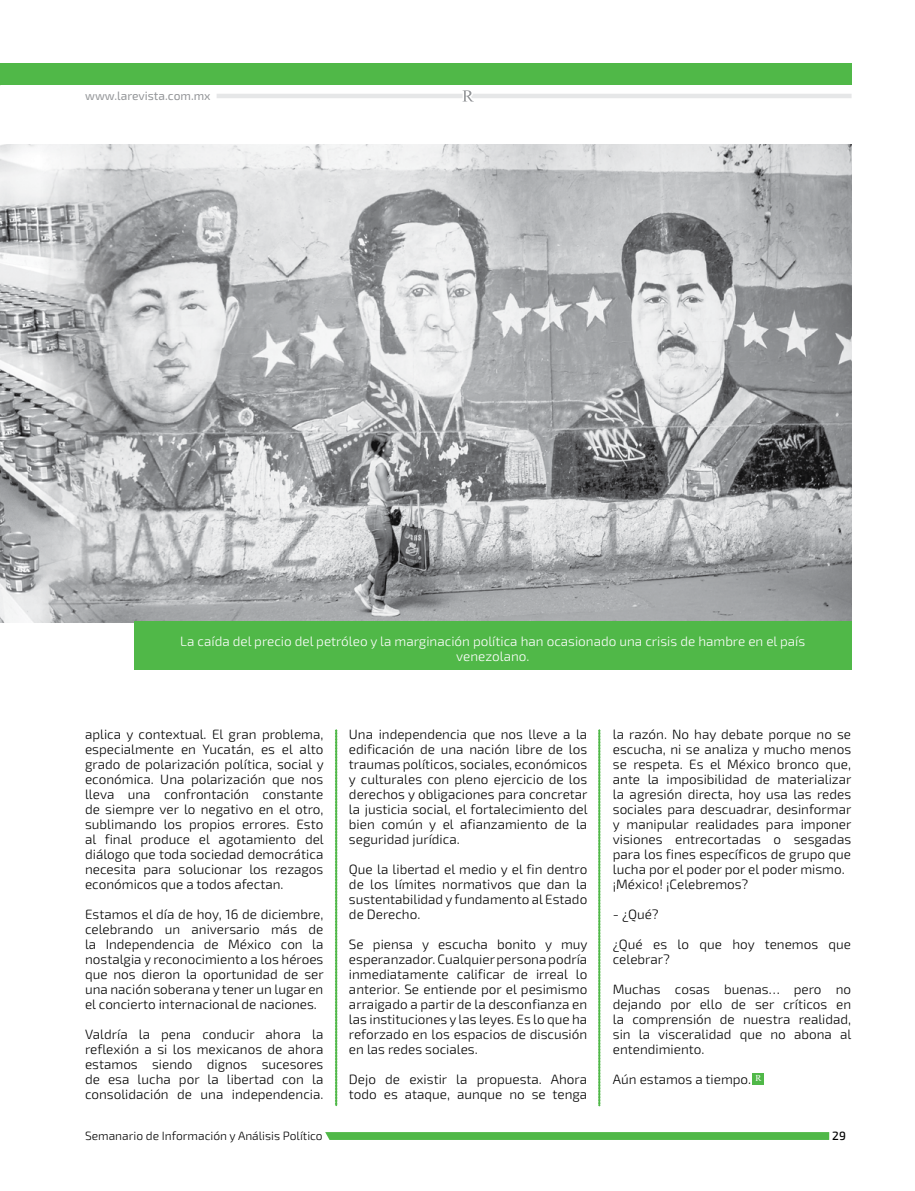
<style>
.page{position:relative;width:915px;height:1191px;background:#fff}
.page>*{position:absolute;margin:0;border:0;box-sizing:border-box;transform-origin:0 0}
.t1{font:300 13.5px/15px "Exo 2";color:#000;text-align:justify}
.t2{font:300 13.5px/15px "Exo 2";color:#fff;text-align:center}
.t3{font:300 12px "Exo 2";color:#000}
.t4{font:12px "Exo 2";color:#939598}
.t5{font:500 12px "Exo 2";color:#000}
.t6{font:9px "Times New Roman";color:#fff}
</style>
<div class="page">
<hr style="left:474px;top:94px;width:377px;height:4px;background:#e6e7e8">
<hr style="left:216px;top:94px;width:258px;height:4px;background:#e6e7e8">
<svg style="left:462px;top:90px;width:12px;height:12px"></svg>
<img style="left:196px;top:145px;width:655px;height:477px">
<svg style="left:325px;top:1132px;width:503px;height:8px;background:#53b94b"></svg>
<img style="left:0;top:145px;width:196px;height:477px">
<div style="left:0;top:64px;width:850px;height:21px;background:#50b848"></div>
<div style="left:134px;top:622px;width:717px;height:48px;background:#50b848"></div>
<svg style="left:335px;top:729px;width:2px;height:376px"></svg>
<svg style="left:598px;top:729px;width:2px;height:377px"></svg>
<div style="left:752px;top:1073px;width:11px;height:11px;background:#50b848"></div>
<p class="t4" style="left:85px;top:89px;width:127px">www.larevista.com.mx</p>
<p class="t2" style="left:180px;top:634px;width:626px">La caída del precio del petróleo y la marginación política han ocasionado una crisis de hambre en el país venezolano.</p>
<p class="t1" style="left:85px;top:727px;width:240px">aplica y contextual. El gran problema, especialmente en Yucatán, es el alto grado de polarización política, social y económica. Una polarización que nos lleva una confrontación constante de siempre ver lo negativo en el otro, sublimando los propios errores. Esto al final produce el agotamiento del diálogo que toda sociedad democrática necesita para solucionar los rezagos económicos que a todos afectan.</p>
<p class="t1" style="left:85px;top:907px;width:240px">Estamos el día de hoy, 16 de diciembre, celebrando un aniversario más de la Independencia de México con la nostalgia y reconocimiento a los héroes que nos dieron la oportunidad de ser una nación soberana y tener un lugar en el concierto internacional de naciones.</p>
<p class="t1" style="left:85px;top:1027px;width:240px">Valdría la pena conducir ahora la reflexión a si los mexicanos de ahora estamos siendo dignos sucesores de esa lucha por la libertad con la consolidación de una independencia.</p>
<p class="t3" style="left:85px;top:1128px;width:239px">Semanario de Información y Análisis Político</p>
<p class="t1" style="left:349px;top:727px;width:240px">Una independencia que nos lleve a la edificación de una nación libre de los traumas políticos, sociales, económicos y culturales con pleno ejercicio de los derechos y obligaciones para concretar la justicia social, el fortalecimiento del bien común y el afianzamiento de la seguridad jurídica.</p>
<p class="t1" style="left:349px;top:862px;width:240px">Que la libertad el medio y el fin dentro de los límites normativos que dan la sustentabilidad y fundamento al Estado de Derecho.</p>
<p class="t1" style="left:349px;top:937px;width:240px">Se piensa y escucha bonito y muy esperanzador. Cualquier persona podría inmediatamente calificar de irreal lo anterior. Se entiende por el pesimismo arraigado a partir de la desconfianza en las instituciones y las leyes. Es lo que ha reforzado en los espacios de discusión en las redes sociales.</p>
<p class="t1" style="left:349px;top:1072px;width:240px">Dejo de existir la propuesta. Ahora todo es ataque, aunque no se tenga</p>
<p class="t1" style="left:612px;top:727px;width:240px;text-align:left">la razón. No hay debate porque no se escucha, ni se analiza y mucho menos se respeta. Es el México bronco que, ante la imposibilidad de materializar la agresión directa, hoy usa las redes sociales para descuadrar, desinformar y manipular realidades para imponer visiones entrecortadas o sesgadas para los fines específicos de grupo que lucha por el poder por el poder mismo. ¡México! ¡Celebremos?</p>
<p class="t1" style="left:612px;top:907px;width:47px">- ¿Qué?</p>
<p class="t1" style="left:612px;top:937px;width:240px">¿Qué es lo que hoy tenemos que celebrar?</p>
<p class="t1" style="left:612px;top:982px;width:240px">Muchas cosas buenas… pero no dejando por ello de ser críticos en la comprensión de nuestra realidad, sin la visceralidad que no abona al entendimiento.</p>
<p class="t1" style="left:612px;top:1072px;width:140px">Aún estamos a tiempo.</p>
<p class="t6" style="left:755px;top:1072px;width:8px">R</p>
<p class="t5" style="left:832px;top:1128px;width:15px">29</p>
</div>
